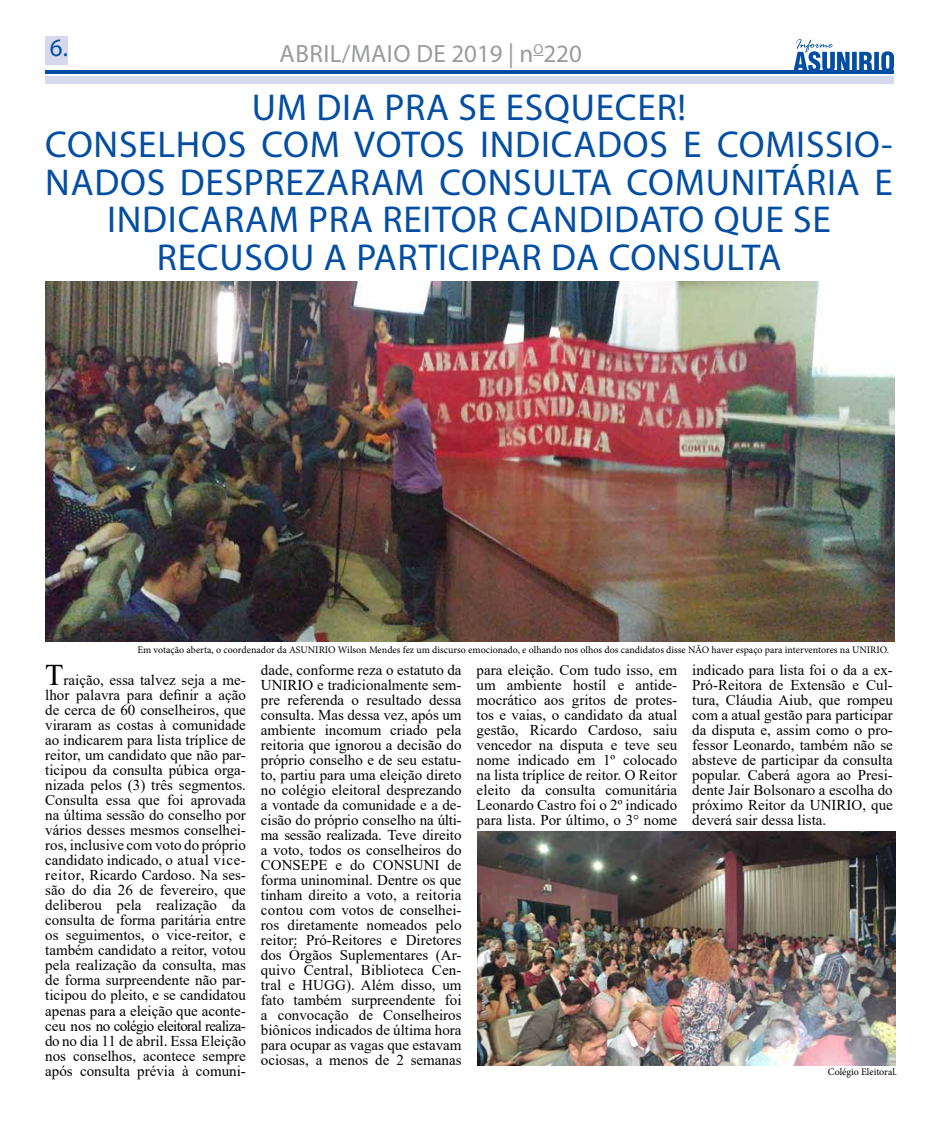
<style>
.page{position:relative;width:939px;height:1124px;background:#fff}
.page>*{position:absolute;margin:0;border:0;box-sizing:border-box;transform-origin:0 0}
.t1{font:37.5px/37.5px "Myriad Pro";letter-spacing:.02em;color:#034ea2;text-align:center}
.t2{font:25px "Myriad Pro";letter-spacing:.02em;color:#999b9e}
.t3{font:25px "Myriad Pro";color:#034ea2}
.t4{font:15px/15px "Times New Roman";color:#000;text-align:justify}
.t5{font:10px "Minion Pro";color:#000}
.s1{font-size:30px}
</style>
<div class="page">
<div style="left:45px;top:77px;width:849px;height:7px;background:#d6d9ed"></div>
<div style="left:45px;top:36px;width:23px;height:28px;background:#d6d9ed"></div>
<hr style="left:45px;top:70px;width:849px;height:4px;background:#034ea2">
<svg style="left:793px;top:39px;width:101px;height:31px"></svg>
<img style="left:45px;top:282px;width:849px;height:360px">
<img style="left:478px;top:831px;width:417px;height:234px">
<h2 class="t3" style="left:50px;top:32px;width:20px">6.</h2>
<h2 class="t2" style="left:280px;top:38px;width:304px">ABRIL/MAIO DE 2019 | n<sup>O</sup>220</h2>
<h1 class="t1" style="left:45px;top:88px;width:849px">UM DIA PRA SE ESQUECER!<br>CONSELHOS COM VOTOS INDICADOS E COMISSIO-NADOS DESPREZARAM CONSULTA COMUNITÁRIA E INDICARAM PRA REITOR CANDIDATO QUE SE RECUSOU A PARTICIPAR DA CONSULTA</h1>
<p class="t5" style="left:137px;top:643px;width:753px">Em votação aberta, o coordenador da ASUNIRIO Wilson Mendes fez um discurso emocionado, e olhando nos olhos dos candidatos disse NÃO haver espaço para interventores na UNIRIO.</p>
<p class="t4" style="left:45px;top:672px;width:202px"><span class="s1">T</span>raição, essa talvez seja a me&shy;lhor palavra para definir a ação de cerca de 60 conselheiros, que viraram as costas à comunidade ao indicarem para lista tríplice de reitor, um candidato que não par&shy;ticipou da consulta púbica orga&shy;nizada pelos (3) três segmentos.<br>Consulta essa que foi aprovada na última sessão do conselho por vários desses mesmos conselhei&shy;ros, inclusive com voto do próprio candidato indicado, o atual vice&shy;reitor, Ricardo Cardoso. Na ses&shy;são do dia 26 de fevereiro, que deliberou pela realização da consulta de forma paritária entre os seguimentos, o vice-reitor, e também candidato a reitor, votou pela realização da consulta, mas de forma surpreendente não par&shy;ticipou do pleito, e se candidatou apenas para a eleição que aconte&shy;ceu nos no colégio eleitoral realiza&shy;do no dia 11 de abril. Essa Eleição nos conselhos, acontece sempre após consulta prévia à comuni-</p>
<p class="t4" style="left:261px;top:661px;width:202px">dade, conforme reza o estatuto da UNIRIO e tradicionalmente sem&shy;pre referenda o resultado dessa consulta. Mas dessa vez, após um ambiente incomum criado pela reitoria que ignorou a decisão do próprio conselho e de seu estatu&shy;to, partiu para uma eleição direto no colégio eleitoral desprezando a vontade da comunidade e a de&shy;cisão do próprio conselho na últi&shy;ma sessão realizada. Teve direito a voto, todos os conselheiros do CONSEPE e do CONSUNI de forma uninominal. Dentre os que tinham direito a voto, a reitoria contou com votos de conselhei&shy;ros diretamente nomeados pelo reitor: Pró-Reitores e Diretores dos Órgãos Suplementares (Ar&shy;quivo Central, Biblioteca Cen&shy;tral e HUGG). Além disso, um fato também surpreendente foi a convocação de Conselheiros biônicos indicados de última hora para ocupar as vagas que estavam ociosas, a menos de 2 semanas</p>
<p class="t4" style="left:477px;top:661px;width:202px">para eleição. Com tudo isso, em um ambiente hostíl e antide&shy;mocrático aos gritos de protes&shy;tos e vaias, o candidato da atual gestão, Ricardo Cardoso, saiu vencedor na disputa e teve seu nome indicado em 1º colocado na lista tríplice de reitor. O Reitor eleito da consulta comunitária Leonardo Castro foi o 2º indicado para lista. Por último, o 3° nome</p>
<p class="t4" style="left:692px;top:661px;width:202px">indicado para lista foi o da a ex-Pró-Reitora de Extensão e Cul&shy;tura, Cláudia Aiub, que rompeu com a atual gestão para participar da disputa e, assim como o pro&shy;fessor Leonardo, também não se absteve de participar da consulta popular. Caberá agora ao Presi&shy;dente Jair Bolsonaro a escolha do próximo Reitor da UNIRIO, que deverá sair dessa lista.</p>
<p class="t5" style="left:828px;top:1064px;width:71px">Colégio Eleitoral.</p>
</div>
